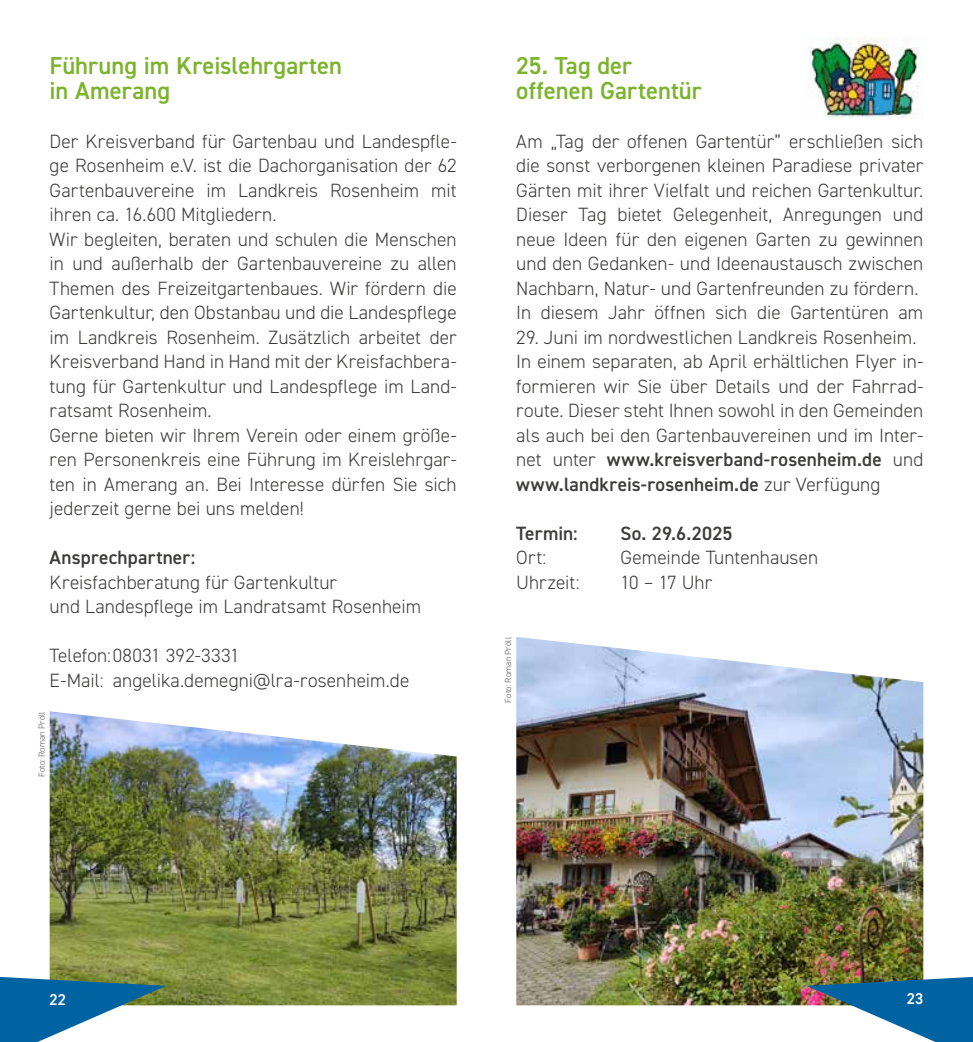
<style>
.page{position:relative;width:973px;height:1042px;background:#fff}
.page>*{position:absolute;margin:0;border:0;box-sizing:border-box;transform-origin:0 0}
.t1{font:600 24.5px/24.5px "DIN2014";color:#7bb32c}
.t2{font:300 19.25px/24.5px "DIN2014";letter-spacing:.005em;color:#3c3c3b}
.t3{font:600 19.25px "DIN2014";letter-spacing:.01em;color:#3c3c3b}
.t4{font:600 15.75px "DIN2014";color:#fff}
.t5{font:300 8.75px "DIN2014";letter-spacing:.005em;color:#575756}
.s1{font-weight:600}
</style>
<div class="page">
<img style="left:516px;top:637px;width:407px;height:368px">
<img style="left:50px;top:711px;width:406px;height:294px">
<img style="left:806px;top:977px;width:166px;height:65px">
<svg style="left:0;top:977px;width:166px;height:65px"></svg>
<img style="left:807px;top:37px;width:115px;height:82px">
<p class="t1" style="left:50px;top:53px;width:294px">Führung im Kreislehrgarten in Amerang</p>
<p class="t2" style="left:50px;top:129px;width:408px">Der Kreisverband für Gartenbau und Landespfle&shy;ge Rosenheim e.V. ist die Dachorganisation der 62<br>Gartenbauvereine im Landkreis Rosenheim mit ihren ca. 16.600 Mitgliedern.<br>Wir begleiten, beraten und schulen die Menschen in und außerhalb der Gartenbauvereine zu allen Themen des Freizeitgartenbaues. Wir fördern die Gartenkultur, den Obstanbau und die Landespflege im Landkreis Rosenheim. Zusätzlich arbeitet der Kreisverband Hand in Hand mit der Kreisfachbera&shy;tung für Gartenkultur und Landespflege im Land&shy;ratsamt Rosenheim.<br>Gerne bieten wir Ihrem Verein oder einem größe&shy;ren Personenkreis eine Führung im Kreislehrgar&shy;ten in Amerang an. Bei Interesse dürfen Sie sich jederzeit gerne bei uns melden!</p>
<p class="t3" style="left:50px;top:545px;width:147px">Ansprechpartner:</p>
<p class="t2" style="left:50px;top:570px;width:373px">Kreisfachberatung für Gartenkultur<br>und Landespflege im Landratsamt Rosenheim</p>
<p class="t2" style="left:50px;top:643px;width:361px">Telefon:08031 392-3331<br>E-Mail: angelika.demegni@lra-rosenheim.de</p>
<p class="t5" style="left:36px;top:777px;width:67px;rotate:-90deg">Foto: Roman Pröll</p>
<p class="t1" style="left:516px;top:53px;width:187px">25. Tag der offenen Gartentür</p>
<p class="t2" style="left:516px;top:129px;width:408px">Am „Tag der offenen Gartentür” erschließen sich die sonst verborgenen kleinen Paradiese privater Gärten mit ihrer Vielfalt und reichen Gartenkultur.<br>Dieser Tag bietet Gelegenheit, Anregungen und neue Ideen für den eigenen Garten zu gewinnen und den Gedanken- und Ideenaustausch zwischen Nachbarn, Natur- und Gartenfreunden zu fördern.<br>In diesem Jahr öffnen sich die Gartentüren am</p>
<p class="t2" style="left:516px;top:325px;width:408px">29. Juni im nordwestlichen Landkreis Rosenheim.<br>In einem separaten, ab April erhältlichen Flyer in&shy;formieren wir Sie über Details und der Fahrrad&shy;route. Dieser steht Ihnen sowohl in den Gemeinden als auch bei den Gartenbauvereinen und im Inter&shy;net unter <span class="s1">www.kreisverband-rosenheim.de</span> und <span class="s1">www.landkreis-rosenheim.de</span> zur Verfügung</p>
<p class="t3" style="left:516px;top:520px;width:63px">Termin:</p>
<p class="t3" style="left:620px;top:520px;width:114px">So. 29.6.2025</p>
<p class="t2" style="left:516px;top:545px;width:32px">Ort:</p>
<p class="t2" style="left:620px;top:545px;width:199px">Gemeinde Tuntenhausen</p>
<p class="t2" style="left:516px;top:570px;width:65px">Uhrzeit:</p>
<p class="t2" style="left:620px;top:570px;width:93px">10 – 17 Uhr</p>
<p class="t5" style="left:503px;top:702px;width:67px;rotate:-90deg">Foto: Roman Pröll</p>
<p class="t4" style="left:50px;top:989px;width:18px">22</p>
<p class="t4" style="left:906px;top:988px;width:18px">23</p>
</div>
